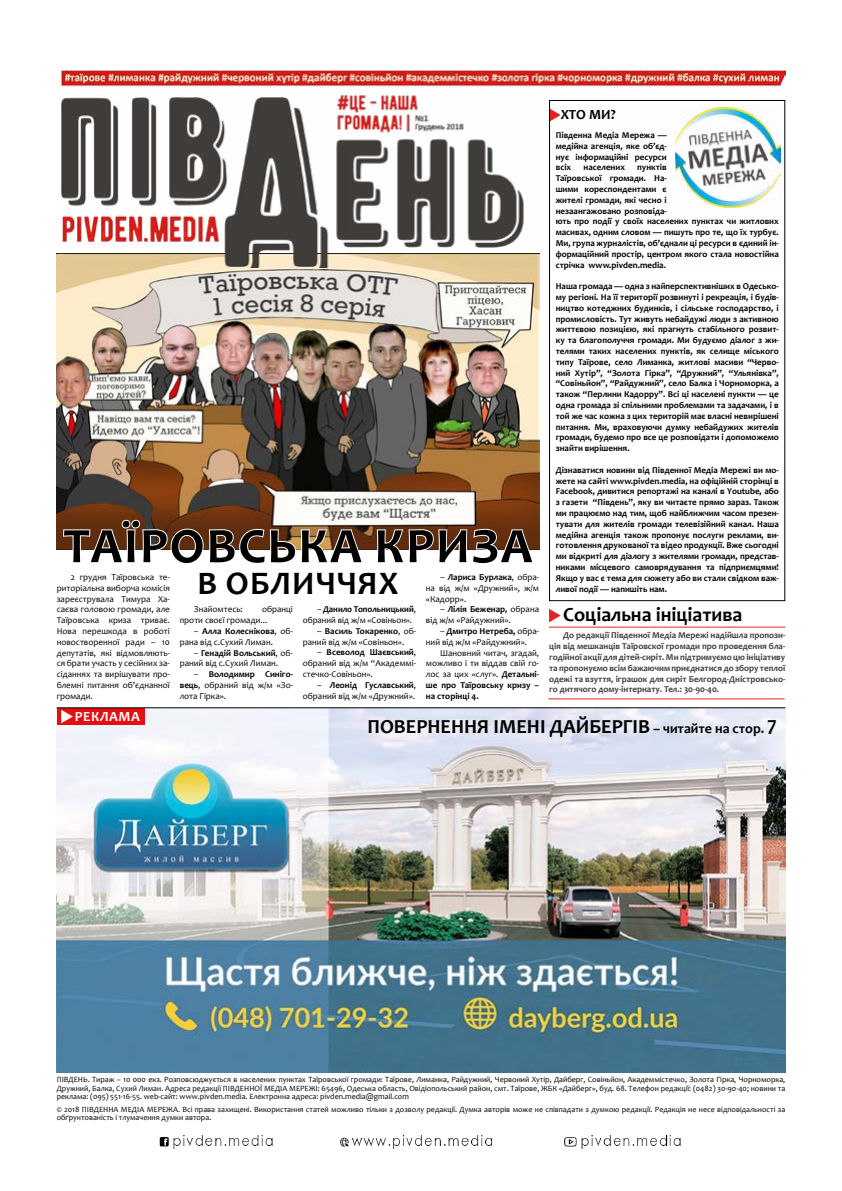
<style>
.page{position:relative;width:842px;height:1191px;background:#fff}
.page>*{position:absolute;margin:0;border:0;box-sizing:border-box;transform-origin:0 0}
.t1{font:700 50px "Candara";letter-spacing:.04em;color:#000}
.t2{font:700 33px "Candara";letter-spacing:.04em;color:#000}
.t3{font:700 20px "Candara";color:#000}
.t4{font:700 14px "Candara";letter-spacing:.04em;color:#fff}
.t5{font:700 14px "Candara";color:#000}
.t6{font:700 9px/10.8px "Candara";color:#000;text-align:justify}
.t7{font:9px/10.8px "Candara";color:#000}
.t8{font:700 9px/10.8px "Candara";color:#3c3c3b;text-align:justify}
.t9{font:8px/8.5px "Candara";color:#000;text-align:justify}
.s1{font-weight:700}
.s2{font-size:14px}
</style>
<div class="page">
<img style="left:57px;top:708px;width:728px;height:364px">
<hr style="left:549px;top:627px;width:236px;height:1px;background:#e52321">
<svg style="left:549px;top:609px;width:12px;height:13px"></svg>
<div style="left:57px;top:708px;width:88px;height:16px;background:#e30f13"></div>
<svg style="left:61px;top:709px;width:12px;height:14px"></svg>
<img style="left:57px;top:267px;width:482px;height:282px">
<img style="left:57px;top:70px;width:728px;height:197px">
<svg style="left:62px;top:519px;width:301px;height:31px"></svg>
<svg style="left:376px;top:528px;width:158px;height:22px"></svg>
<hr style="left:57px;top:707px;width:728px;height:1px;background:#000">
<hr style="left:548px;top:698px;width:237px;height:1px;background:#e52321">
<img style="left:159px;top:1135px;width:522px;height:14px">
<h1 class="t1" style="left:64px;top:514px;width:470px">ТАЇРОВСЬКА КРИЗА</h1>
<h2 class="t2" style="left:198px;top:563px;width:202px">В ОБЛИЧЧЯХ</h2>
<p class="t7" style="left:426px;top:571px;width:115px;text-align:justify;text-indent:14px">– <span class="s1">Лариса Бурлака</span>, обра&shy;на від ж/м «Дружний», ж/м «Кадорр».</p>
<p class="t7" style="left:426px;top:604px;width:115px;text-indent:14px">– <span class="s1">Лілія Беженар,</span> обрана від ж/м «Райдужний».</p>
<p class="t7" style="left:426px;top:625px;width:115px;text-indent:14px">– <span class="s1">Дмитро Нетреба,</span> обра&shy;ний від ж/м «Райдужний».</p>
<p class="t7" style="left:426px;top:647px;width:115px;text-align:justify;text-indent:14px">Шановний читач, згадай, можливо і ти віддав свій го&shy;лос за цих «слуг». <span class="s1">Детальні&shy;ше про Таїровську кризу – на сторінці 4.</span></p>
<p class="t7" style="left:57px;top:571px;width:115px;text-align:justify;text-indent:14px">2 грудня Таїровська те&shy;риторіальна виборча комісія зареєструвала Тимура Ха&shy;саєва головою громади, але Таїровська криза триває.<br>Нова перешкода в роботі новостворенної ради – 10 депутатів, які відмовляють&shy;ся брати участь у сесійних за&shy;сіданнях та вирішувати про&shy;блемні питання об’єднанної громади.</p>
<p class="t7" style="left:303px;top:603px;width:115px;text-indent:14px">– <span class="s1">Данило Топольницький</span>, обраний від ж/м «Совіньон».</p>
<p class="t7" style="left:303px;top:625px;width:115px;text-indent:14px">– <span class="s1">Василь Токаренко</span>, об&shy;раний від ж/м «Совіньон».</p>
<p class="t7" style="left:303px;top:647px;width:115px;text-align:justify;text-indent:14px">– <span class="s1">Всеволод Шаєвський</span>, обраний від ж/м “Академмі&shy;стечко-Совіньон».</p>
<p class="t7" style="left:303px;top:679px;width:115px;text-align:right">– <span class="s1">Леонід Гуславський</span>, обраний від ж/м «Дружний».</p>
<p class="t7" style="left:180px;top:604px;width:115px;text-indent:82px">обранці проти своєї громади...</p>
<p class="t7" style="left:180px;top:625px;width:115px;text-indent:14px">– <span class="s1">Алла Колеснікова</span>, об&shy;рана від с.Сухий Лиман.</p>
<p class="t7" style="left:180px;top:647px;width:115px;text-indent:14px">– <span class="s1">Генадій Вольський</span>, об&shy;раний від с.Сухий Лиман.</p>
<p class="t7" style="left:180px;top:669px;width:115px;text-align:justify;text-indent:14px">– <span class="s1">Володимир Синіго&shy;вець</span>, обраний від ж/м «Зо&shy;лота Гірка».</p>
<p class="t7" style="left:194px;top:604px;width:50px">Знайомтесь:</p>
<h3 class="t5" style="left:561px;top:106px;width:56px">ХТО МИ?</h3>
<p class="t6" style="left:556px;top:129px;width:113px">Південна Медіа Мережа — медійна агенція, яке об’єд&shy;нує інформаційні ресурси всіх</p>
<p class="t6" style="left:556px;top:162px;width:225px;text-align:left;text-indent:82px">пунктів<br>Таїровської громади. На-<br>шими кореспондентами є<br>жителі громади, які чесно і<br>незаангажовано розповіда-<br>ють про події у своїх населених пунктах чи житлових масивах, одним словом — пишуть про те, що їх турбує.<br>Ми, група журналістів, об’єднали ці ресурси в єдиний ін&shy;формаційний простір, центром якого стала новостійна стрічка www.pivden.media.</p>
<p class="t6" style="left:556px;top:281px;width:225px">Наша громада — одна з найперспективніших в Одесько&shy;му регіоні. На її території розвинуті і рекреація, і будів&shy;ництво котеджних будинків, і сільське господарство, і промисловість. Тут живуть небайдужі люди з активною життєвою позицією, які прагнуть стабільного розвит&shy;ку та благополуччя громади. Ми будуємо діалог з жи&shy;телями таких населених пунктів, як селище міського типу Таїрове, село Лиманка, житлові масиви “Черво&shy;ний Хутір”, “Золота Гірка”, “Дружний”, “Ульянівка”, “Совіньйон”, “Райдужний”, село Балка і Чорноморка, а також “Перлини Кадорру”. Всі ці населені пункти — це одна громада зі спільними проблемами та задачами, і в той же час кожна з цих територій має власні невирішені питання. Ми, враховуючи думку небайдужих жителів громади, будемо про все це розповідати і допоможемо знайти вирішення.</p>
<p class="t6" style="left:556px;top:464px;width:225px">Дізнаватися новини від Південної Медіа Мережі ви мо&shy;жете на сайті www.pivden.media, на офіційній сторінці в Facebook, дивитися репортажі на каналі в Youtube, або з газети “Південь”, яку ви читаєте прямо зараз. Також ми працюємо над тим, щоб найближчим часом презен&shy;тувати для жителів громади телевізійний канал. Наша медійна агенція також пропонує послуги реклами, ви&shy;готовлення друкованої та відео продукції. Вже сьогодні ми відкриті для діалогу з жителями громади, представ&shy;никами місцевого самоврядування та підприємцями!<br>Якщо у вас є тема для сюжету або ви стали свідком важ&shy;ливої події — напишіть нам.</p>
<h3 class="t3" style="left:563px;top:602px;width:181px">Соціальна ініціатива</h3>
<p class="t8" style="left:549px;top:630px;width:238px;text-indent:14px">До редакції Південної Медіа Мережі надійшла пропози&shy;ція від мешканців Таїровскої громади про проведення бла&shy;годійної акції для дітей-сиріт. Ми підтримуємо цю ініціативу та пропонуємо всім бажаючим приєднатися до збору теплої одежі та взуття, іграшок для сиріт Белгород-Дністровсько&shy;го дитячого дому-інтернату. Тел.: 30-90-40.</p>
<p class="t6" style="left:584px;top:162px;width:43px">населених</p>
<h3 class="t4" style="left:75px;top:707px;width:67px">РЕКЛАМА</h3>
<h3 class="t3" style="left:367px;top:713px;width:411px">ПОВЕРНЕННЯ ІМЕНІ ДАЙБЕРГІВ <span class="s2">– читайте на стор.</span> 7</h3>
<p class="t9" style="left:57px;top:1075px;width:730px">ПІВДЕНЬ. Тираж – 10 000 екз. Розповсюджується в населених пунктах Таїровської громади: Таїрове, Лиманка, Райдужний, Червоний Хутір, Дайберг, Совіньйон, Академмістечко, Золота Гірка, Чорноморка, Дружний, Балка, Сухий Лиман. Адреса редакції ПІВДЕННОЇ МЕДІА МЕРЕЖІ: 65496, Одеська область, Овідіопольський район, смт. Таїрове, ЖБК «Дайберг», буд. 68. Телефон редакції: (0482) 30-90-40; новини та реклама: (095) 551-16-55. web-сайт: www.pivden.media. Електронна адреса: pivden.media@gmail.com</p>
<p class="t9" style="left:57px;top:1104px;width:730px">© 2018 ПІВДЕННА МЕДІА МЕРЕЖА. Всі права захищені. Використання статей можливо тільки з дозволу редакції. Думка авторів може не співпадати з думкою редакції. Редакція не несе відповідальності за обґрунтованість і тлумачення думки автора.</p>
</div>
